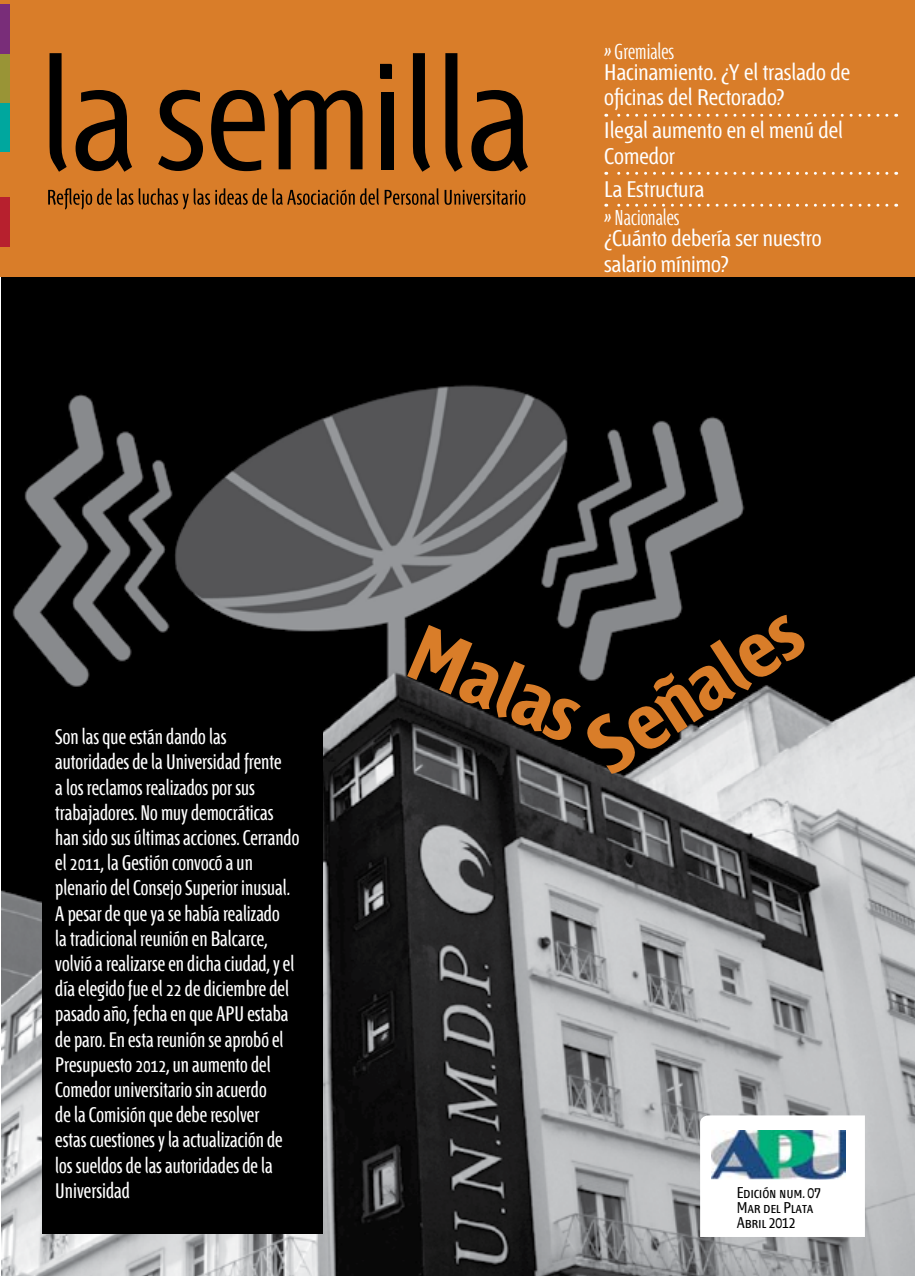
<style>
.page{position:relative;width:915px;height:1276px;background:#fff}
.page>*{position:absolute;margin:0;border:0;box-sizing:border-box;transform-origin:0 0}
.t1{font:87.75px "Fontana Titulo";color:#d97d29}
.t2{font:22.5px/25.5px "Fontana ND Cc Os F";color:#fff}
.t3{font:300 21.45px "Fontana ND Ee Os F";color:#fff}
.t4{font:21px/25.2px "Fontana ND Ee Os F";color:#fff}
.t5{font:15.6px/15px "Fontana ND Cc SC";letter-spacing:-.01em;color:#000}
</style>
<div class="page">
<img style="left:1px;top:277px;width:913px;height:999px">
<svg style="left:699px;top:1115px;width:165px;height:122px"></svg>
<div style="left:0;top:0;width:914px;height:277px;background:#d97d29"></div>
<div style="left:0;top:197px;width:9px;height:49px;background:#b7202e"></div>
<div style="left:0;top:102px;width:9px;height:50px;background:#00a79e"></div>
<div style="left:0;top:53px;width:9px;height:50px;background:#999436"></div>
<div style="left:0;top:4px;width:9px;height:50px;background:#792d79"></div>
<svg style="left:48px;top:188px;width:477px;height:22px"></svg>
<svg style="left:50px;top:53px;width:17px;height:119px"></svg>
<svg style="left:75px;top:90px;width:57px;height:82px"></svg>
<svg style="left:158px;top:90px;width:45px;height:81px"></svg>
<svg style="left:211px;top:90px;width:54px;height:81px"></svg>
<svg style="left:273px;top:90px;width:89px;height:79px"></svg>
<div style="left:381px;top:92px;width:12px;height:77px;background:#000"></div>
<svg style="left:413px;top:53px;width:17px;height:119px"></svg>
<svg style="left:445px;top:53px;width:17px;height:119px"></svg>
<svg style="left:471px;top:90px;width:56px;height:82px"></svg>
<svg style="left:380px;top:64px;width:12px;height:15px"></svg>
<svg style="left:605px;top:114px;width:281px;height:3px"></svg>
<svg style="left:605px;top:172px;width:281px;height:3px"></svg>
<svg style="left:605px;top:204px;width:281px;height:3px"></svg>
<img style="left:711px;top:1130px;width:134px;height:49px">
<div style="left:43px;top:702px;width:280px;height:531px;background:#000"></div>
<p class="t3" style="left:604px;top:41px;width:71px">» Gremiales</p>
<p class="t2" style="left:604px;top:60px;width:247px">Hacinamiento. ¿Y el traslado de oficinas del Rectorado?</p>
<p class="t2" style="left:604px;top:119px;width:240px">Ilegal aumento en el menú del<br>Comedor</p>
<p class="t2" style="left:604px;top:177px;width:101px">La Estructura</p>
<p class="t3" style="left:604px;top:208px;width:77px">» Nacionales</p>
<p class="t2" style="left:604px;top:227px;width:219px">¿Cuánto debería ser nuestro salario mínimo?</p>
<p class="t4" style="left:55px;top:725px;width:245px">Son las que están dando las autoridades de la Universidad frente<br>a los reclamos realizados por sus trabajadores. No muy democráticas han sido sus últimas acciones. Cerrando el 2011, la Gestión convocó a un plenario del Consejo Superior inusual.<br>A pesar de que ya se había realizado<br>la tradicional reunión en Balcarce, volvió a realizarse en dicha ciudad, y el día elegido fue el 22 de diciembre del pasado año, fecha en que APU estaba de paro. En esta reunión se aprobó el Presupuesto 2012, un aumento del Comedor universitario sin acuerdo<br>de la Comisión que debe resolver<br>estas cuestiones y la actualización de los sueldos de las autoridades de la Universidad</p>
<h1 class="t1" style="left:573px;top:720px;width:239px;rotate:-33deg">Señales</h1>
<h1 class="t1" style="left:429px;top:612px;width:180px;rotate:23deg">Malas</h1>
<p class="t5" style="left:736px;top:1185px;width:86px">Edición num. 07<br>Mar del Plata<br>Abril 2012</p>
</div>
